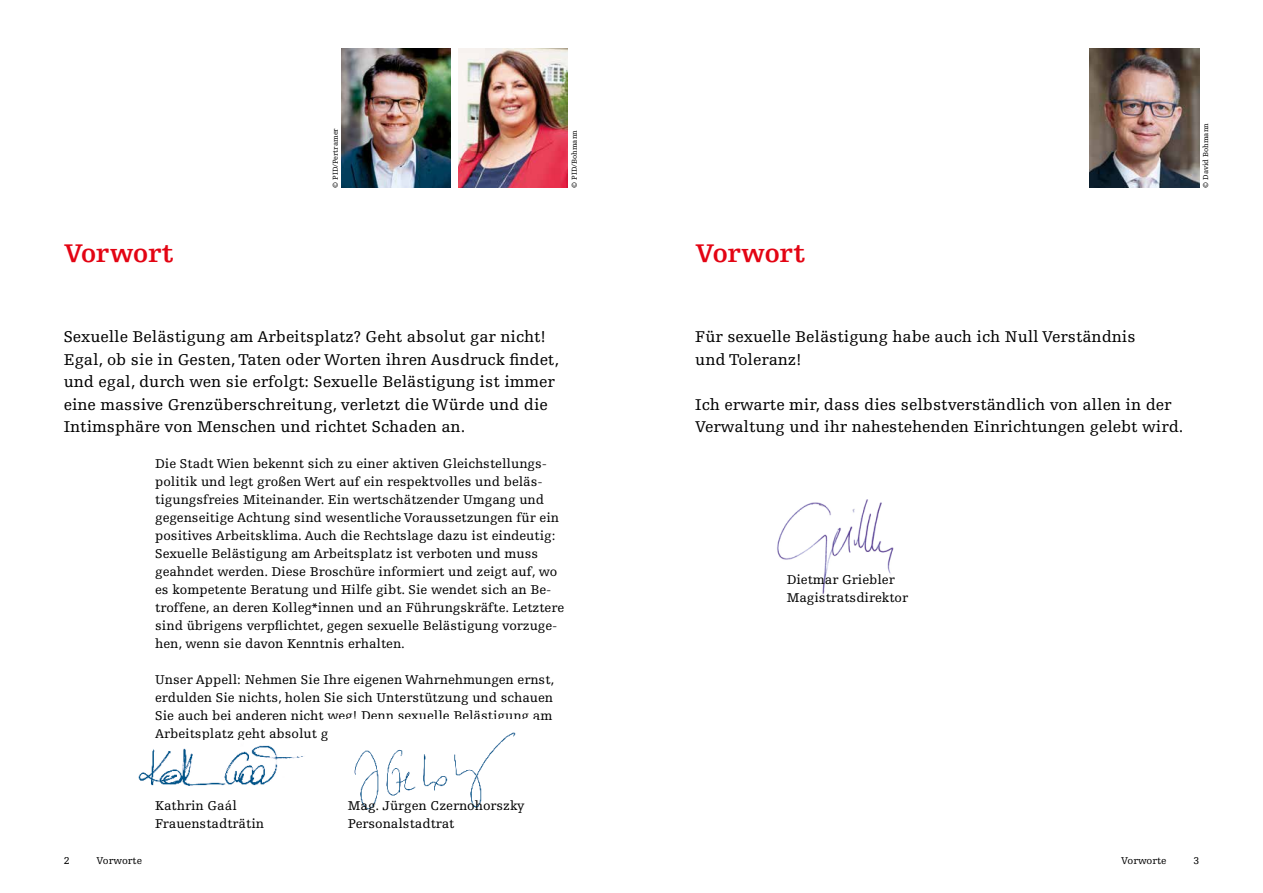
<style>
.page{position:relative;width:1263px;height:893px;background:#fff}
.page>*{position:absolute;margin:0;border:0;box-sizing:border-box;transform-origin:0 0}
.t1{font:700 27px "Egyptienne F";color:#e30413}
.t2{font:16.5px/22.5px "Egyptienne F";color:#000}
.t3{font:13.5px/18px "Egyptienne F";color:#000}
.t4{font:10.5px "Egyptienne F";color:#000}
.t5{font:7.5px "Egyptienne F";color:#000}
</style>
<div class="page">
<img style="left:341px;top:49px;width:110px;height:139px">
<img style="left:458px;top:49px;width:110px;height:139px">
<img style="left:354px;top:732px;width:162px;height:78px">
<img style="left:138px;top:745px;width:165px;height:41px">
<img style="left:1090px;top:49px;width:109px;height:139px">
<img style="left:777px;top:499px;width:117px;height:95px">
<h2 class="t1" style="left:64px;top:238px;width:112px">Vorwort</h2>
<p class="t5" style="left:331px;top:188px;width:61px;rotate:-90deg">© PID/Pertramer</p>
<p class="t5" style="left:570px;top:188px;width:59px;rotate:-90deg">© PID/Bohmann</p>
<p class="t2" style="left:64px;top:326px;width:497px">Sexuelle Belästigung am Arbeitsplatz? Geht absolut gar nicht!<br>Egal, ob sie in Gesten, Taten oder Worten ihren Ausdruck fndet, und egal, durch wen sie erfolgt: Sexuelle Belästigung ist immer eine massive Grenzüberschreitung, verletzt die Würde und die Intimsphäre von Menschen und richtet Schaden an.</p>
<p class="t3" style="left:155px;top:455px;width:410px">Die Stadt Wien bekennt sich zu einer aktiven Gleichstellungs&shy;politik und legt großen Wert auf ein respektvolles und beläs&shy;tigungsfreies Miteinander. Ein wertschätzender Umgang und gegenseitige Achtung sind wesentliche Voraussetzungen für ein positives Arbeitsklima. Auch die Rechtslage dazu ist eindeutig:<br>Sexuelle Belästigung am Arbeitsplatz ist verboten und muss geahndet werden. Diese Broschüre informiert und zeigt auf, wo es kompetente Beratung und Hilfe gibt. Sie wendet sich an Be&shy;troffene, an deren Kolleg*innen und an Führungskräfte. Letztere sind übrigens verpfichtet, gegen sexuelle Belästigung vorzuge&shy;hen, wenn sie davon Kenntnis erhalten.</p>
<p class="t3" style="left:155px;top:671px;width:401px">Unser Appell: Nehmen Sie Ihre eigenen Wahrnehmungen ernst, erdulden Sie nichts, holen Sie sich Unterstützung und schauen Sie auch bei anderen nicht weg! Denn sexuelle Belästigung am Arbeitsplatz geht absolut gar nicht!</p>
<p class="t3" style="left:155px;top:797px;width:110px">Kathrin Gaál<br>Frauenstadträtin</p>
<p class="t3" style="left:348px;top:797px;width:178px">Mag. Jürgen Czernohorszky<br>Personalstadtrat</p>
<h2 class="t1" style="left:695px;top:238px;width:112px">Vorwort</h2>
<p class="t5" style="left:1201px;top:188px;width:66px;rotate:-90deg">© David Bohmann</p>
<p class="t2" style="left:695px;top:326px;width:442px">Für sexuelle Belästigung habe auch ich Null Verständnis und Toleranz!</p>
<p class="t2" style="left:695px;top:393px;width:490px">Ich erwarte mir, dass dies selbstverständlich von allen in der<br>Verwaltung und ihr nahestehenden Einrichtungen gelebt wird.</p>
<p class="t3" style="left:787px;top:570px;width:123px">Dietmar Griebler<br>Magistratsdirektor</p>
<p class="t4" style="left:64px;top:855px;width:7px">2</p>
<p class="t4" style="left:97px;top:855px;width:47px">Vorworte</p>
<p class="t4" style="left:1121px;top:855px;width:47px">Vorworte</p>
<p class="t4" style="left:1193px;top:855px;width:7px">3</p>
</div>
